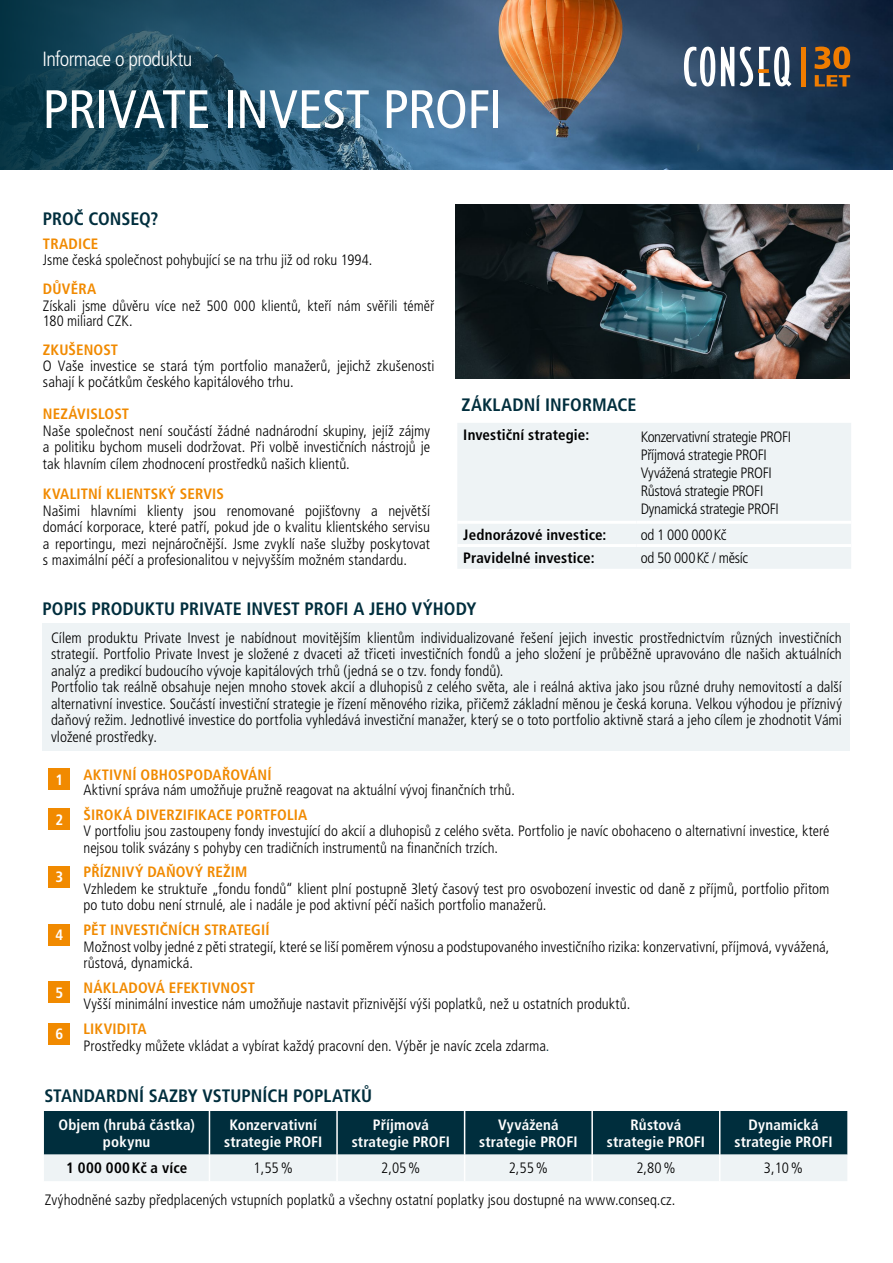
<style>
.page{position:relative;width:893px;height:1263px;background:#fff}
.page>*{position:absolute;margin:0;border:0;box-sizing:border-box;transform-origin:0 0}
.t1{font:condensed 54px "Frutiger LT Pro";letter-spacing:-.01em;color:#fff}
.t2{font:300 condensed 20.55px "Frutiger LT Pro";letter-spacing:-.035em;color:#fff}
.t3{font:700 condensed 18px "Frutiger LT Pro";color:#002e3d}
.t4{font:300 condensed 15px/16.5px "Frutiger LT Pro";color:#000}
.t5{font:700 condensed 15px "Frutiger LT Pro";letter-spacing:.01em;color:#f18a00}
.t6{font:700 condensed 15px/16.5px "Frutiger LT Pro";letter-spacing:.01em;color:#fff;text-align:center}
.t7{font:300 condensed 15px/18px "Frutiger LT Pro";letter-spacing:-.025em;color:#000}
.t8{font:700 condensed 15px "Frutiger LT Pro";letter-spacing:.01em;color:#000}
.s1{font-weight:700;color:#f18a00}
.s2{color:#002e3d}
</style>
<div class="page">
<img style="left:496px;top:0;width:397px;height:170px">
<svg style="left:0;top:0;width:496px;height:170px;background:#28546e"></svg>
<svg style="left:684px;top:47px;width:31px;height:39px"></svg>
<svg style="left:721px;top:47px;width:13px;height:39px"></svg>
<svg style="left:740px;top:47px;width:13px;height:39px"></svg>
<svg style="left:759px;top:47px;width:32px;height:40px"></svg>
<svg style="left:758px;top:69px;width:11px;height:4px"></svg>
<hr style="left:801px;top:47px;width:4px;height:40px;background:#ef7c00">
<svg style="left:815px;top:75px;width:35px;height:11px"></svg>
<svg style="left:814px;top:47px;width:36px;height:22px"></svg>
<div style="left:43px;top:623px;width:807px;height:128px;background:#eef3f5"></div>
<img style="left:456px;top:205px;width:394px;height:173px">
<div style="left:49px;top:769px;width:21px;height:21px;background:#f18a00"></div>
<div style="left:49px;top:808px;width:21px;height:22px;background:#f18a00"></div>
<div style="left:49px;top:866px;width:21px;height:21px;background:#f18a00"></div>
<div style="left:49px;top:924px;width:21px;height:21px;background:#f18a00"></div>
<div style="left:49px;top:982px;width:21px;height:21px;background:#f18a00"></div>
<div style="left:49px;top:1023px;width:21px;height:21px;background:#f18a00"></div>
<div style="left:457px;top:423px;width:394px;height:146px;background:#eef3f5"></div>
<hr style="left:457px;top:521px;width:179px;height:3px;background:#fff">
<hr style="left:636px;top:521px;width:215px;height:3px;background:#fff">
<hr style="left:457px;top:544px;width:179px;height:3px;background:#fff">
<hr style="left:636px;top:544px;width:215px;height:3px;background:#fff">
<svg style="left:44px;top:1111px;width:803px;height:70px;background:#5c7a84"></svg>
<h2 class="t2" style="left:43px;top:47px;width:151px">Informace o produktu</h2>
<h1 class="t1" style="left:43px;top:78px;width:461px">PRIVATE INVEST PROFI</h1>
<p class="t3" style="left:43px;top:208px;width:117px">PROČ CONSEQ?</p>
<p class="t5" style="left:43px;top:235px;width:57px">TRADICE</p>
<p class="t4" style="left:43px;top:252px;width:331px">Jsme česká společnost pohybující se na trhu již od roku 1994.</p>
<p class="t5" style="left:43px;top:280px;width:55px">DŮVĚRA</p>
<p class="t4" style="left:43px;top:298px;width:393px;line-height:15px">Získali jsme důvěru více než 500 000 klientů, kteří nám svěřili téměř<br>180 miliard CZK.</p>
<p class="t5" style="left:43px;top:341px;width:77px">ZKUŠENOST</p>
<p class="t4" style="left:43px;top:358px;width:393px">O Vaše investice se stará tým portfolio manažerů, jejichž zkušenosti sahají k počátkům českého kapitálového trhu.</p>
<p class="t5" style="left:43px;top:405px;width:88px">NEZÁVISLOST</p>
<p class="t4" style="left:43px;top:423px;width:389px;text-align:justify">Naše společnost není součástí žádné nadnárodní skupiny, jejíž zájmy a politiku bychom museli dodržovat. Při volbě investičních nástrojů je tak hlavním cílem zhodnocení prostředků našich klientů.</p>
<p class="t5" style="left:43px;top:485px;width:183px">KVALITNÍ KLIENTSKÝ SERVIS</p>
<p class="t4" style="left:43px;top:502px;width:389px;text-align:justify">Našimi hlavními klienty jsou renomované pojišťovny a největší domácí korporace, které patří, pokud jde o kvalitu klientského servisu a reportingu, mezi nejnáročnější. Jsme zvyklí naše služby poskytovat s maximální péčí a profesionalitou v nejvyšším možném standardu.</p>
<p class="t3" style="left:43px;top:598px;width:435px">POPIS PRODUKTU PRIVATE INVEST PROFI A JEHO VÝHODY</p>
<p class="t4" style="left:51px;top:629px;width:792px">Cílem produktu Private Invest je nabídnout movitějším klientům individualizované řešení jejich investic prostřednictvím různých investičních strategií. Portfolio Private Invest je složené z dvaceti až třiceti investičních fondů a jeho složení je průběžně upravováno dle našich aktuálních analýz a predikcí budoucího vývoje kapitálových trhů (jedná se o tzv. fondy fondů).<br>Portfolio tak reálně obsahuje nejen mnoho stovek akcií a dluhopisů z celého světa, ale i reálná aktiva jako jsou různé druhy nemovitostí a další alternativní investice. Součástí investiční strategie je řízení měnového rizika, přičemž základní měnou je česká koruna. Velkou výhodou je příznivý daňový režim. Jednotlivé investice do portfolia vyhledává investiční manažer, který se o toto portfolio aktivně stará a jeho cílem je zhodnotit Vámi vložené prostředky.</p>
<p class="t3" style="left:462px;top:394px;width:176px">ZÁKLADNÍ INFORMACE</p>
<p class="t8" style="left:463px;top:426px;width:127px">Investiční strategie:</p>
<p class="t7" style="left:641px;top:428px;width:152px">Konzervativní strategie PROFI<br>Příjmová strategie PROFI<br>Vyvážená strategie PROFI<br>Růstová strategie PROFI<br>Dynamická strategie PROFI</p>
<p class="t8" style="left:463px;top:525px;width:145px">Jednorázové investice:</p>
<p class="t4" style="left:641px;top:526px;width:87px">od 1 000 000Kč</p>
<p class="t8" style="left:463px;top:549px;width:133px">Pravidelné investice:</p>
<p class="t4" style="left:641px;top:549px;width:109px">od 50 000Kč / měsíc</p>
<p class="t6" style="left:55px;top:771px;width:9px">1</p>
<p class="t5" style="left:84px;top:766px;width:190px">AKTIVNÍ OBHOSPODAŘOVÁNÍ</p>
<p class="t4" style="left:84px;top:782px;width:433px">Aktivní správa nám umožňuje pružně reagovat na aktuální vývoj finančních trhů.</p>
<p class="t6" style="left:55px;top:811px;width:9px">2</p>
<p class="t5" style="left:84px;top:805px;width:225px">ŠIROKÁ DIVERZIFIKACE PORTFOLIA</p>
<p class="t4" style="left:84px;top:823px;width:747px">V portfoliu jsou zastoupeny fondy investující do akcií a dluhopisů z celého světa. Portfolio je navíc obohaceno o alternativní investice, které nejsou tolik svázány s pohyby cen tradičních instrumentů na finančních trzích.</p>
<p class="t6" style="left:55px;top:869px;width:9px">3</p>
<p class="t5" style="left:84px;top:863px;width:165px">PŘÍZNIVÝ DAŇOVÝ REŽIM</p>
<p class="t4" style="left:84px;top:881px;width:747px">Vzhledem ke struktuře „fondu fondů“ klient plní postupně 3letý časový test pro osvobození investic od daně z příjmů, portfolio přitom po tuto dobu není strnulé, ale i nadále je pod aktivní péčí našich portfolio manažerů.</p>
<p class="t6" style="left:55px;top:927px;width:9px">4</p>
<p class="t5" style="left:84px;top:921px;width:187px">PĚT INVESTIČNÍCH STRATEGIÍ</p>
<p class="t4" style="left:84px;top:938px;width:747px">Možnost volby jedné z pěti strategií, které se liší poměrem výnosu a podstupovaného investičního rizika: konzervativní, příjmová, vyvážená, růstová, dynamická.</p>
<p class="t6" style="left:55px;top:984px;width:9px">5</p>
<p class="t5" style="left:84px;top:979px;width:173px">NÁKLADOVÁ EFEKTIVNOST</p>
<p class="t4" style="left:84px;top:996px;width:548px">Vyšší minimální investice nám umožňuje nastavit přiznivější výši poplatků, než u ostatních produktů.</p>
<p class="t6" style="left:55px;top:1026px;width:9px">6</p>
<p class="t4" style="left:84px;top:1021px;width:468px"><span class="s1">LIKVIDITA<br></span>Prostředky můžete vkládat a vybírat každý pracovní den. Výběr je navíc zcela zdarma<span class="s2">.</span></p>
<p class="t3" style="left:44px;top:1084px;width:329px">STANDARDNÍ SAZBY VSTUPNÍCH POPLATKŮ</p>
<p class="t6" style="left:58px;top:1117px;width:138px">Objem (hrubá částka) pokynu</p>
<p class="t6" style="left:224px;top:1117px;width:100px">Konzervativní strategie PROFI</p>
<p class="t6" style="left:352px;top:1117px;width:100px">Příjmová strategie PROFI</p>
<p class="t6" style="left:479px;top:1117px;width:100px">Vyvážená strategie PROFI</p>
<p class="t6" style="left:607px;top:1117px;width:100px">Růstová strategie PROFI</p>
<p class="t6" style="left:734px;top:1117px;width:100px">Dynamická strategie PROFI</p>
<p class="t8" style="left:66px;top:1159px;width:123px">1 000 000Kč a více</p>
<p class="t4" style="left:254px;top:1160px;width:41px">1,55%</p>
<p class="t4" style="left:381px;top:1160px;width:41px">2,05%</p>
<p class="t4" style="left:509px;top:1160px;width:41px">2,55%</p>
<p class="t4" style="left:636px;top:1160px;width:41px">2,80%</p>
<p class="t4" style="left:764px;top:1160px;width:41px">3,10%</p>
<p class="t4" style="left:45px;top:1192px;width:632px">Zvýhodněné sazby předplacených vstupních poplatků a všechny ostatní poplatky jsou dostupné na www.conseq.cz.</p>
</div>
